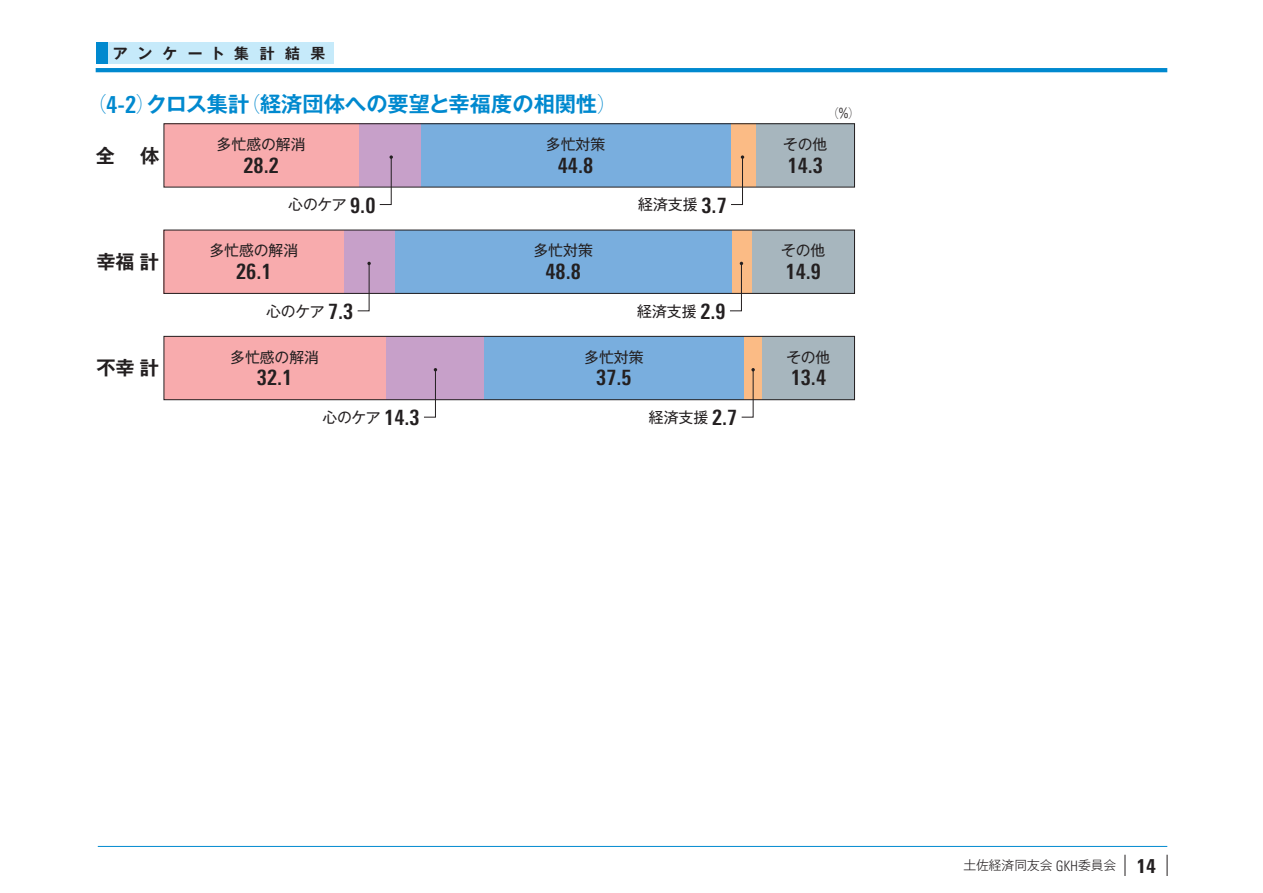
<style>
.page{position:relative;width:1263px;height:893px;background:#fff}
.page>*{position:absolute;margin:0;border:0;box-sizing:border-box;transform-origin:0 0}
.t1{font:700 condensed 21.45px "LT Univers";color:#231f20}
.t2{font:700 21.3px "Gothic MB101 Pr 6 N De";color:#0089cf}
.t3{font:700 19.2px "Gothic MB101 Pr 6 N De";letter-spacing:.13em;color:#231f20}
.t4{font:14.85px "Gothic MB101 Pr 6 N";color:#231f20}
.t5{font:700 14.85px "Gothic MB101 Pr 6 N De";letter-spacing:.69em;color:#231f20}
.t6{font:300 12.75px "Gothic MB101 Pr 6 N";color:#231f20}
.t7{font:200 12.75px "Koz Go Pr 6 N";color:#231f20}
.s1{font-family:"Koz Go Pr 6 N";font-weight:200}
.s2{font-family:"LT Univers";font-stretch:condensed;font-size:23.85px}
.s3{font-family:"LT Univers";font-weight:700;font-stretch:condensed;font-size:21.45px}
.s4{font-family:"LT Univers";font-weight:300;font-stretch:condensed;font-size:14.25px}
.s5{font-family:"LT Univers";font-stretch:condensed;font-size:14.25px}
.s6{font-family:"LT Univers";font-weight:800;font-stretch:condensed;font-size:19.5px}
</style>
<div class="page">
<svg style="left:1125px;top:855px;width:1px;height:21px"></svg>
<svg style="left:1167px;top:855px;width:1px;height:21px"></svg>
<hr style="left:98px;top:846px;width:1069px;height:1px;background:#0089cf">
<div style="left:96px;top:43px;width:12px;height:21px;background:#0089cf"></div>
<div style="left:108px;top:43px;width:226px;height:21px;background:#c6eafa"></div>
<hr style="left:96px;top:68px;width:1071px;height:4px;background:#0089cf">
<div style="left:762px;top:336px;width:93px;height:64px;background:#a7b6be"></div>
<div style="left:743px;top:336px;width:19px;height:64px;background:#fbbb85"></div>
<div style="left:484px;top:336px;width:259px;height:64px;background:#79aede"></div>
<div style="left:385px;top:336px;width:99px;height:64px;background:#c7a0c9"></div>
<div style="left:164px;top:336px;width:221px;height:64px;background:#f8abad"></div>
<div style="left:752px;top:230px;width:103px;height:64px;background:#a7b6be"></div>
<div style="left:732px;top:230px;width:20px;height:64px;background:#fbbb85"></div>
<div style="left:394px;top:230px;width:338px;height:64px;background:#79aede"></div>
<div style="left:344px;top:230px;width:50px;height:64px;background:#c7a0c9"></div>
<div style="left:164px;top:230px;width:180px;height:64px;background:#f8abad"></div>
<div style="left:164px;top:230px;width:691px;height:64px;border:1px solid #231f20"></div>
<div style="left:164px;top:336px;width:691px;height:64px;border:1px solid #231f20"></div>
<svg style="left:729px;top:262px;width:14px;height:50px"></svg>
<svg style="left:741px;top:368px;width:14px;height:50px"></svg>
<svg style="left:357px;top:262px;width:14px;height:50px"></svg>
<svg style="left:423px;top:368px;width:14px;height:50px"></svg>
<div style="left:756px;top:124px;width:99px;height:63px;background:#a7b6be"></div>
<div style="left:730px;top:124px;width:26px;height:63px;background:#fbbb85"></div>
<div style="left:421px;top:124px;width:309px;height:63px;background:#79aede"></div>
<div style="left:359px;top:124px;width:62px;height:63px;background:#c7a0c9"></div>
<div style="left:164px;top:124px;width:195px;height:63px;background:#f8abad"></div>
<svg style="left:730px;top:155px;width:14px;height:50px"></svg>
<svg style="left:379px;top:155px;width:14px;height:50px"></svg>
<p class="t5" style="left:113px;top:41px;width:214px">アンケート集計結果</p>
<h2 class="t2" style="left:85px;top:86px;width:534px"><span class="s1">（</span><span class="s2">4-2</span><span class="s1">）</span>クロス集計<span class="s1">（</span>経済団体への要望と幸福度の相関性<span class="s1">）</span></h2>
<p class="t3" style="left:96px;top:139px;width:21px">全</p>
<p class="t3" style="left:140px;top:139px;width:21px">体</p>
<p class="t4" style="left:217px;top:132px;width:90px">多忙感の解消</p>
<h1 class="t1" style="left:243px;top:152px;width:37px">28.2</h1>
<p class="t4" style="left:546px;top:132px;width:61px">多忙対策</p>
<h1 class="t1" style="left:558px;top:152px;width:37px">44.8</h1>
<p class="t3" style="left:96px;top:246px;width:64px">幸福計</p>
<p class="t3" style="left:96px;top:352px;width:64px">不幸計</p>
<p class="t4" style="left:288px;top:192px;width:89px">心のケア <span class="s3">9.0</span></p>
<p class="t4" style="left:638px;top:192px;width:90px">経済支援 <span class="s3">3.7</span></p>
<p class="t4" style="left:209px;top:238px;width:90px">多忙感の解消</p>
<h1 class="t1" style="left:236px;top:259px;width:37px">26.1</h1>
<p class="t4" style="left:533px;top:238px;width:61px">多忙対策</p>
<h1 class="t1" style="left:545px;top:259px;width:37px">48.8</h1>
<p class="t4" style="left:266px;top:298px;width:89px">心のケア <span class="s3">7.3</span></p>
<p class="t4" style="left:637px;top:298px;width:90px">経済支援 <span class="s3">2.9</span></p>
<p class="t4" style="left:230px;top:345px;width:90px">多忙感の解消</p>
<h1 class="t1" style="left:257px;top:365px;width:37px">32.1</h1>
<p class="t4" style="left:584px;top:345px;width:61px">多忙対策</p>
<h1 class="t1" style="left:596px;top:365px;width:37px">37.5</h1>
<p class="t4" style="left:322px;top:405px;width:99px">心のケア <span class="s3">14.3</span></p>
<p class="t4" style="left:649px;top:405px;width:90px">経済支援 <span class="s3">2.7</span></p>
<p class="t4" style="left:783px;top:132px;width:46px">その他</p>
<h1 class="t1" style="left:788px;top:152px;width:37px">14.3</h1>
<p class="t7" style="left:826px;top:106px;width:36px">（<span class="s4">%</span>）</p>
<p class="t4" style="left:781px;top:238px;width:46px">その他</p>
<h1 class="t1" style="left:785px;top:259px;width:37px">14.9</h1>
<p class="t4" style="left:786px;top:345px;width:46px">その他</p>
<h1 class="t1" style="left:791px;top:365px;width:37px">13.4</h1>
<p class="t6" style="left:963px;top:855px;width:194px">土佐経済同友会 <span class="s5">GKH</span>委員会 <span class="s6">14</span></p>
</div>
